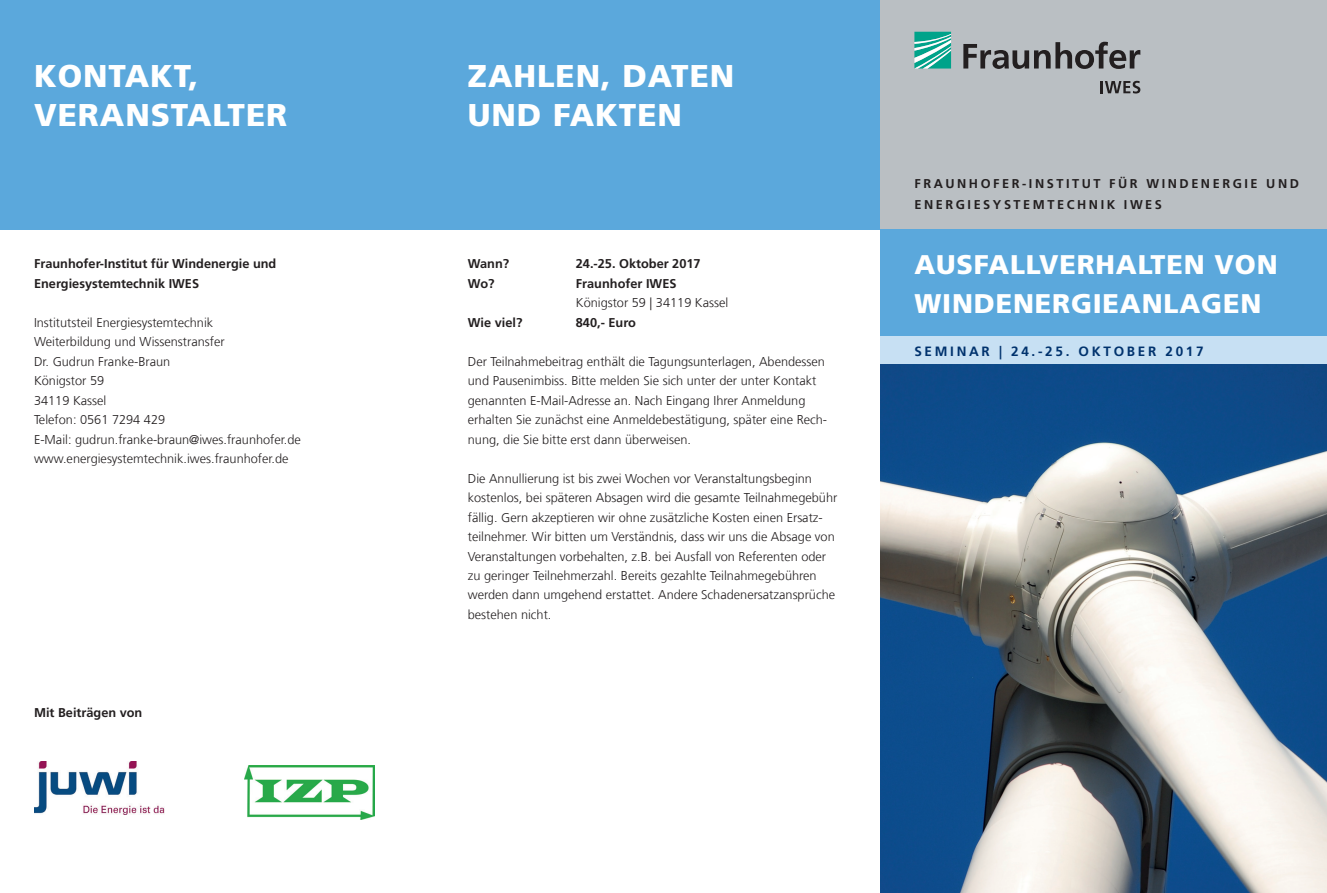
<style>
.page{position:relative;width:1327px;height:893px;background:#fff}
.page>*{position:absolute;margin:0;border:0;box-sizing:border-box;transform-origin:0 0}
.t1{font:900 31.5px/39px "Frutiger LT Com";letter-spacing:.03em;color:#fff}
.t2{font:900 27px/39px "Frutiger LT Com";letter-spacing:.03em;color:#fff}
.t3{font:700 13.5px "Frutiger LT Com";letter-spacing:.2em;color:#00326d}
.t4{font:300 12.75px/19.5px "Frutiger LT Com";color:#231f20}
.t5{font:700 12.75px/19.5px "Frutiger LT Com";color:#231f20}
.t6{font:700 12.75px "Frutiger LT Com";letter-spacing:.2em;color:#231f20}
</style>
<div class="page">
<div style="left:434px;top:0;width:446px;height:229px;background:#5ba8dc"></div>
<div style="left:880px;top:0;width:447px;height:229px;background:#babfc3"></div>
<div style="left:880px;top:229px;width:447px;height:107px;background:#5ba8dc"></div>
<svg style="left:914px;top:32px;width:37px;height:37px"></svg>
<svg style="left:963px;top:42px;width:177px;height:27px"></svg>
<svg style="left:1100px;top:81px;width:40px;height:13px"></svg>
<div style="left:880px;top:336px;width:447px;height:29px;background:#c7e0f3"></div>
<div style="left:0;top:0;width:434px;height:229px;background:#5ba8dc"></div>
<img style="left:880px;top:365px;width:447px;height:528px">
<img style="left:34px;top:762px;width:131px;height:52px">
<img style="left:244px;top:766px;width:131px;height:53px">
<h1 class="t1" style="left:34px;top:56px;width:47px">KONTAKT</h1>
<h1 class="t1" style="left:189px;top:56px;width:11px">,</h1>
<h1 class="t1" style="left:34px;top:95px;width:46px">VERANSTALTER</h1>
<p class="t5" style="left:34px;top:254px;width:244px">Fraunhofer-Institut für Windenergie und<br>Energiesystemtechnik IWES</p>
<p class="t4" style="left:34px;top:312px;width:268px">Institutsteil Energiesystemtechnik<br>Weiterbildung und Wissenstransfer<br>Dr. Gudrun Franke-Braun<br>Königstor 59<br>34119 Kassel<br>Telefon: 0561 7294 429<br>E-Mail: gudrun.franke-braun@iwes.fraunhofer.de www.energiesystemtechnik.iwes.fraunhofer.de</p>
<p class="t5" style="left:34px;top:702px;width:110px">M it Beiträgen von</p>
<h1 class="t1" style="left:468px;top:56px;width:268px">ZAHLEN, DATEN<br>UND FAKTEN</h1>
<p class="t5" style="left:468px;top:254px;width:43px">Wann?</p>
<p class="t5" style="left:576px;top:254px;width:126px">24.-25. Oktober 2017</p>
<p class="t5" style="left:468px;top:273px;width:28px">Wo?</p>
<p class="t5" style="left:576px;top:273px;width:102px">Fraunhofer IWES</p>
<p class="t4" style="left:576px;top:293px;width:154px">Königstor 59 | 34119 Kassel</p>
<p class="t5" style="left:468px;top:312px;width:56px">Wie viel?</p>
<p class="t5" style="left:576px;top:312px;width:62px">840,- Euro</p>
<p class="t4" style="left:468px;top:351px;width:361px">Der Teilnahmebeitrag enthält die Tagungsunterlagen, Abendessen und Pausenimbiss. Bitte melden Sie sich unter der unter Kontakt genannten E-Mail-Adresse an. Nach Eingang Ihrer Anmeldung erhalten Sie zunächst eine Anmeldebestätigung, später eine Rech&shy;nung, die Sie bitte erst dann überweisen.</p>
<p class="t4" style="left:468px;top:468px;width:371px">Die Annullierung ist bis zwei Wochen vor Veranstaltungsbeginn kostenlos, bei späteren Absagen wird die gesamte Teilnahmegebühr fällig. Gern akzeptieren wir ohne zusätzliche Kosten einen Ersatz&shy;teilnehmer. Wir bitten um Verständnis, dass wir uns die Absage von Veranstaltungen vorbehalten, z.B. bei Ausfall von Referenten oder zu geringer Teilnehmerzahl. Bereits gezahlte Teilnahmegebühren werden dann umgehend erstattet. Andere Schadenersatzansprüche bestehen nicht.</p>
<p class="t6" style="left:914px;top:176px;width:288px">FRAUNHOFER-INSTITUT FüR Win dener</p>
<p class="t5" style="left:1232px;top:174px;width:19px">gie</p>
<p class="t5" style="left:1266px;top:174px;width:34px">un d</p>
<p class="t5" style="left:914px;top:195px;width:20px">Ener</p>
<p class="t5" style="left:956px;top:195px;width:20px">gies</p>
<p class="t5" style="left:993px;top:195px;width:21px">yste</p>
<p class="t5" style="left:1033px;top:195px;width:54px">mte chni</p>
<p class="t5" style="left:1106px;top:195px;width:57px">k IWES</p>
<h2 class="t2" style="left:914px;top:245px;width:365px">AUSFALLVERHALTEN VON<br>WINDENERGIEANLAGEN</h2>
<p class="t3" style="left:914px;top:343px;width:47px">se minar</p>
<p class="t3" style="left:999px;top:343px;width:149px">| 24.-25. o kto ber</p>
<p class="t3" style="left:1165px;top:343px;width:40px">2017</p>
</div>
